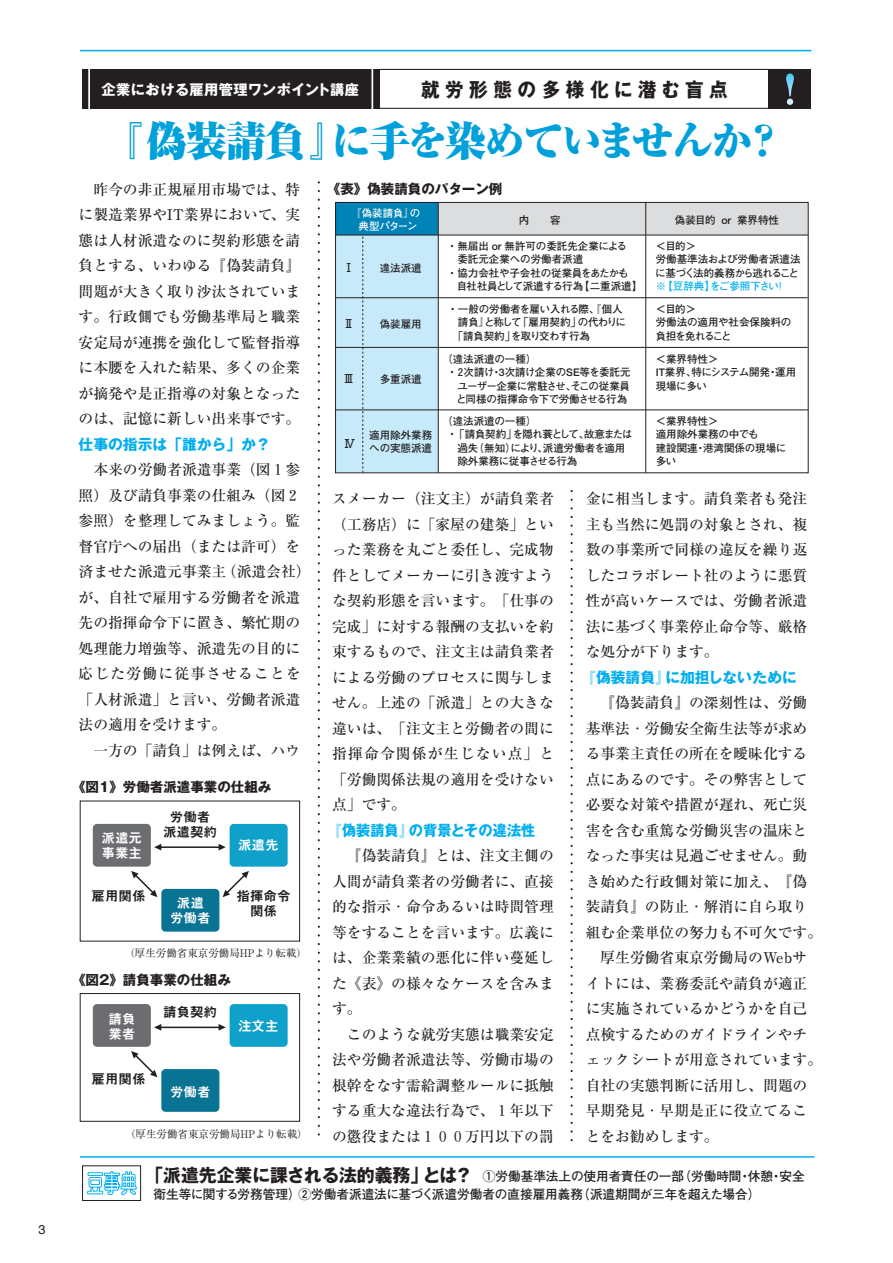
<style>
.page{position:relative;width:893px;height:1263px;background:#fff}
.page>*{position:absolute;margin:0;border:0;box-sizing:border-box;transform-origin:0 0}
.t1{font:900 40.5px "Ryumin";letter-spacing:-.04em;color:#00a0db}
.t2{font:700 19.5px "Gothic MB101";letter-spacing:.3em;color:#231f20;scale:.95 1}
.t3{font:500 14.7px/25.5px "Ryumin";color:#231f20;text-align:justify}
.t4{font:700 14.7px "Gothic MB101";color:#00aeef}
.t5{font:700 14.7px "Gothic MB101";color:#00aeef;scale:.96 1}
.t6{font:700 14.25px "Gothic MB101";letter-spacing:.03em;color:#fff}
.t7{font:700 13.5px "Gothic MB101";color:#231f20}
.t8{font:13.5px/15px "Midashi Go MB31";color:#231f20;text-align:center}
.t9{font:13.5px/15px "Midashi Go MB31";color:#fff;text-align:center}
.t10{font:700 12.75px/18px "Futo Go B101";color:#231f20}
.t11{font:12.75px "Helvetica";color:#231f20}
.t12{font:700 12px "Futo Go B101";color:#231f20}
.t13{font:700 10.5px/13.5px "Futo Go B101";letter-spacing:-.005em;color:#231f20}
.t14{font:700 10.5px/13.5px "Futo Go B101";letter-spacing:-.04em;color:#231f20}
.t15{font:10.5px "Ryumin";color:#231f20}
.t16{font:700 10.5px "Futo Go B101";letter-spacing:-.075em;color:#231f20}
.t17{font:700 10.5px "Futo Go B101";letter-spacing:-.025em;color:#231f20}
.t18{font:700 10.5px "Futo Go B101";letter-spacing:-.06em;color:#231f20}
.t19{font:700 10.5px "Futo Go B101";letter-spacing:-.055em;color:#231f20}
.t20{font:700 10.5px "Futo Go B101";letter-spacing:-.02em;color:#00aeef}
.t21{font:700 10.5px "Futo Go B101";letter-spacing:-.05em;color:#231f20}
.t22{font:700 10.5px/12.8px "Futo Go B101";letter-spacing:-.005em;color:#fff;text-align:center}
.t23{font:700 10.5px "Futo Go B101";letter-spacing:-.045em;color:#231f20}
.s1{font-family:"Gothic MB101";font-size:18px}
</style>
<div class="page">
<div style="left:93px;top:824px;width:58px;height:43px;background:#6c6d70;border-radius:4px"></div>
<div style="left:230px;top:824px;width:58px;height:43px;background:#10a1cb;border-radius:4px"></div>
<div style="left:161px;top:889px;width:58px;height:43px;background:#087393;border-radius:4px"></div>
<hr style="left:378px;top:108px;width:413px;height:1px;background:#231f20">
<hr style="left:378px;top:69px;width:413px;height:1px;background:#231f20">
<div style="left:82px;top:69px;width:297px;height:40px;background:#231f20"></div>
<div style="left:768px;top:69px;width:43px;height:40px;background:#231f20"></div>
<hr style="left:80px;top:50px;width:731px;height:1px;background:#00aeef">
<svg style="left:318px;top:182px;width:2px;height:954px"></svg>
<svg style="left:571px;top:491px;width:2px;height:651px"></svg>
<hr style="left:80px;top:1156px;width:734px;height:2px;background:#00aeef">
<svg style="left:87px;top:1171px;width:50px;height:24px"></svg>
<div style="left:82px;top:1166px;width:59px;height:34px;border:1px solid #231f20"></div>
<svg style="left:786px;top:74px;width:8px;height:31px"></svg>
<hr style="left:88px;top:66px;width:2px;height:44px;background:#fff">
<hr style="left:371px;top:66px;width:2px;height:44px;background:#fff">
<div style="left:336px;top:202px;width:102px;height:270px;background:#c6eafa"></div>
<hr style="left:336px;top:409px;width:472px;height:1px;background:#231f20">
<div style="left:336px;top:202px;width:472px;height:33px;background:#dcdddf"></div>
<div style="left:336px;top:202px;width:102px;height:33px;background:#0084b7"></div>
<div style="left:335px;top:202px;width:474px;height:271px;border:1px solid #231f20"></div>
<hr style="left:438px;top:202px;width:1px;height:271px;background:#231f20">
<hr style="left:336px;top:235px;width:472px;height:1px;background:#231f20">
<hr style="left:336px;top:297px;width:472px;height:1px;background:#231f20">
<hr style="left:336px;top:347px;width:472px;height:1px;background:#231f20">
<hr style="left:645px;top:202px;width:1px;height:271px;background:#231f20">
<hr style="left:158px;top:846px;width:64px;height:2px;background:#231f20">
<svg style="left:219px;top:844px;width:7px;height:6px"></svg>
<svg style="left:154px;top:844px;width:7px;height:6px"></svg>
<svg style="left:131px;top:871px;width:26px;height:26px"></svg>
<svg style="left:131px;top:1051px;width:26px;height:26px"></svg>
<svg style="left:223px;top:871px;width:26px;height:26px"></svg>
<div style="left:93px;top:1004px;width:58px;height:43px;background:#6c6d70;border-radius:4px"></div>
<div style="left:230px;top:1004px;width:58px;height:43px;background:#10a1cb;border-radius:4px"></div>
<div style="left:161px;top:1069px;width:58px;height:43px;background:#087393;border-radius:4px"></div>
<div style="left:80px;top:993px;width:220px;height:129px;border:1px solid #231f20"></div>
<hr style="left:158px;top:1026px;width:64px;height:2px;background:#231f20">
<svg style="left:219px;top:1024px;width:7px;height:7px"></svg>
<svg style="left:154px;top:1024px;width:7px;height:7px"></svg>
<svg style="left:362px;top:235px;width:1px;height:238px"></svg>
<p class="t11" style="left:39px;top:1221px;width:9px">3</p>
<p class="t6" style="left:101px;top:80px;width:259px">企業における雇用管理ワンポイント講座</p>
<h2 class="t2" style="left:421px;top:76px;width:324px">就労形態の多様化に潜む盲点</h2>
<h1 class="t1" style="left:104px;top:114px;width:681px">『偽装請負』に手を染めていませんか？</h1>
<p class="t3" style="left:79px;top:176px;width:223px;text-indent:15px">昨今の非正規雇用市場では、特に製造業界やIT業界において、実態は人材派遣なのに契約形態を請負とする、いわゆる『偽装請負』問題が大きく取り沙汰されています。行政側でも労働基準局と職業安定局が連携を強化して監督指導に本腰を入れた結果、多くの企業が摘発や是正指導の対象となったのは、記憶に新しい出来事です。</p>
<p class="t4" style="left:79px;top:434px;width:194px">仕事の指示は「誰から」か？</p>
<p class="t3" style="left:79px;top:457px;width:233px;text-align:left;text-indent:15px">本来の労働者派遣事業（図１参照）及び請負事業の仕組み（図２参照）を整理してみましょう。監督官庁への届出（または許可）を済ませた派遣元事業主（派遣会社）が、自社で雇用する労働者を派遣先の指揮命令下に置き、繁忙期の処理能力増強等、派遣先の目的に応じた労働に従事させることを「人材派遣」と言い、労働者派遣法の適用を受けます。</p>
<p class="t3" style="left:93px;top:737px;width:208px">一方の「請負」は例えば、ハウ</p>
<p class="t7" style="left:72px;top:777px;width:201px">《図1》労働者派遣事業の仕組み</p>
<p class="t8" style="left:170px;top:809px;width:42px">労働者</p>
<p class="t9" style="left:102px;top:831px;width:42px">派遣元</p>
<p class="t8" style="left:163px;top:824px;width:55px">派遣契約</p>
<p class="t9" style="left:238px;top:838px;width:42px">派遣先</p>
<p class="t9" style="left:102px;top:846px;width:42px">事業主</p>
<p class="t8" style="left:92px;top:889px;width:55px">雇用関係</p>
<p class="t8" style="left:237px;top:889px;width:55px">指揮命令関係</p>
<p class="t9" style="left:170px;top:896px;width:42px">派遣労働者</p>
<p class="t15" style="left:124px;top:946px;width:184px">（厚生労働省東京労働局HPより転載）</p>
<p class="t7" style="left:72px;top:970px;width:160px">《図2》請負事業の仕組み</p>
<p class="t8" style="left:163px;top:1004px;width:55px">請負契約</p>
<p class="t9" style="left:108px;top:1011px;width:28px;text-align:left">請負業者</p>
<p class="t9" style="left:238px;top:1018px;width:42px">注文主</p>
<p class="t8" style="left:92px;top:1071px;width:55px">雇用関係</p>
<p class="t9" style="left:170px;top:1084px;width:42px">労働者</p>
<p class="t15" style="left:125px;top:1127px;width:184px">（厚生労働省東京労働局HPより転載）</p>
<p class="t7" style="left:327px;top:179px;width:177px">《表》偽装請負のパターン例</p>
<p class="t22" style="left:351px;top:207px;width:71px">『偽装請負』の典型パターン</p>
<p class="t12" style="left:343px;top:261px;width:13px">Ⅰ</p>
<p class="t13" style="left:380px;top:261px;width:43px">違法派遣</p>
<p class="t12" style="left:343px;top:317px;width:13px">Ⅱ</p>
<p class="t12" style="left:343px;top:372px;width:13px">Ⅲ</p>
<p class="t13" style="left:380px;top:317px;width:43px">偽装雇用</p>
<p class="t13" style="left:380px;top:372px;width:43px">多重派遣</p>
<p class="t12" style="left:344px;top:436px;width:13px">Ⅳ</p>
<p class="t13" style="left:369px;top:429px;width:65px;line-height:12.8px">適用除外業務への実態派遣</p>
<p class="t13" style="left:519px;top:213px;width:12px">内</p>
<p class="t13" style="left:550px;top:213px;width:12px">容</p>
<p class="t13" style="left:675px;top:213px;width:106px">偽装目的 or 業界特性</p>
<p class="t13" style="left:447px;top:239px;width:182px">・無届出 or 無許可の委託先企業による</p>
<p class="t13" style="left:457px;top:253px;width:127px">委託元企業への労働者派遣</p>
<p class="t13" style="left:447px;top:266px;width:183px">・協力会社や子会社の従業員をあたかも</p>
<p class="t14" style="left:457px;top:280px;width:187px">自社社員として派遣する行為【二重派遣】</p>
<p class="t14" style="left:655px;top:239px;width:147px">＜目的＞<br>労働基準法および労働者派遣法に基づく法的義務から逃れること</p>
<p class="t20" style="left:656px;top:280px;width:132px">※【豆辞典】をご参照下さい！</p>
<p class="t17" style="left:447px;top:303px;width:177px">・一般の労働者を雇い入れる際、『個人</p>
<p class="t18" style="left:458px;top:316px;width:170px">請負』と称して「雇用契約」の代わりに</p>
<p class="t21" style="left:453px;top:330px;width:139px">「請負契約」を取り交わす行為</p>
<p class="t13" style="left:442px;top:352px;width:95px">（違法派遣の一種）</p>
<p class="t13" style="left:447px;top:366px;width:185px">・２次請け・3次請け企業のSE等を委託元</p>
<p class="t19" style="left:457px;top:380px;width:174px">ユーザー企業に常駐させ、そこの従業員</p>
<p class="t13" style="left:456px;top:393px;width:172px">と同様の指揮命令下で労働させる行為</p>
<p class="t13" style="left:442px;top:414px;width:95px">（違法派遣の一種）</p>
<p class="t16" style="left:447px;top:428px;width:187px">・「請負契約」を隠れ蓑として、故意または</p>
<p class="t13" style="left:457px;top:441px;width:169px">過失（無知）により、派遣労働者を適用</p>
<p class="t23" style="left:457px;top:455px;width:121px">除外業務に従事させる行為</p>
<p class="t13" style="left:656px;top:302px;width:137px">＜目的＞<br>労働法の適用や社会保険料の負担を免れること</p>
<p class="t13" style="left:656px;top:352px;width:142px">＜業界特性＞<br>IT業界、特にシステム開発・運用現場に多い</p>
<p class="t13" style="left:656px;top:414px;width:132px">＜業界特性＞<br>適用除外業務の中でも<br>建設関連・港湾関係の現場に多い</p>
<p class="t3" style="left:332px;top:485px;width:224px">スメーカー（注文主）が請負業者（工務店）に「家屋の建築」といった業務を丸ごと委任し、完成物件としてメーカーに引き渡すような契約形態を言います。「仕事の完成」に対する報酬の支払いを約束するもので、注文主は請負業者による労働のプロセスに関与しません。上述の「派遣」との大きな違いは、「注文主と労働者の間に指揮命令関係が生じない点」と「労働関係法規の適用を受けない点」です。</p>
<p class="t5" style="left:327px;top:819px;width:218px">『偽装請負』の背景とその違法性</p>
<p class="t3" style="left:332px;top:842px;width:223px;text-indent:15px">『偽装請負』とは、注文主側の人間が請負業者の労働者に、直接的な指示・命令あるいは時間管理等をすることを言います。広義には、企業業績の悪化に伴い蔓延した《表》の様々なケースを含みます。</p>
<p class="t3" style="left:332px;top:1021px;width:223px;text-indent:15px">このような就労実態は職業安定法や労働者派遣法等、労働市場の根幹をなす需給調整ルールに抵触する重大な違法行為で、１年以下の懲役または１００万円以下の罰</p>
<p class="t3" style="left:586px;top:485px;width:223px">金に相当します。請負業者も発注主も当然に処罰の対象とされ、複数の事業所で同様の違反を繰り返したコラボレート社のように悪質性が高いケースでは、労働者派遣法に基づく事業停止命令等、厳格な処分が下ります。</p>
<p class="t4" style="left:581px;top:666px;width:218px">『偽装請負』に加担しないために</p>
<p class="t3" style="left:600px;top:689px;width:208px">『偽装請負』の深刻性は、労働</p>
<p class="t3" style="left:586px;top:715px;width:223px">基準法・労働安全衛生法等が求め</p>
<p class="t3" style="left:586px;top:740px;width:223px">る事業主責任の所在を曖昧化する</p>
<p class="t3" style="left:586px;top:766px;width:223px">点にあるのです。その弊害として</p>
<p class="t3" style="left:586px;top:791px;width:223px">必要な対策や措置が遅れ、死亡災</p>
<p class="t3" style="left:586px;top:817px;width:223px">害を含む重篤な労働災害の温床と</p>
<p class="t3" style="left:586px;top:842px;width:223px">なった事実は見過ごせません。動</p>
<p class="t3" style="left:586px;top:868px;width:223px">き始めた行政側対策に加え、『偽</p>
<p class="t3" style="left:586px;top:893px;width:223px">装請負』の防止・解消に自ら取り</p>
<p class="t3" style="left:586px;top:919px;width:238px">組む企業単位の努力も不可欠です。</p>
<p class="t3" style="left:600px;top:944px;width:208px">厚生労働省東京労働局のWebサ</p>
<p class="t3" style="left:586px;top:970px;width:223px">イトには、業務委託や請負が適正</p>
<p class="t3" style="left:586px;top:995px;width:223px">に実施されているかどうかを自己</p>
<p class="t3" style="left:586px;top:1021px;width:223px">点検するためのガイドラインやチ</p>
<p class="t3" style="left:586px;top:1046px;width:238px">ェックシートが用意されています。</p>
<p class="t3" style="left:586px;top:1072px;width:223px">自社の実態判断に活用し、問題の</p>
<p class="t3" style="left:586px;top:1097px;width:223px">早期発見・早期是正に役立てるこ</p>
<p class="t3" style="left:586px;top:1123px;width:134px">とをお勧めします。</p>
<p class="t10" style="left:154px;top:1167px;width:653px;text-indent:-8px"><span class="s1">「派遣先企業に課される法的義務」とは？</span> ①労働基準法上の使用者責任の一部（労働時間・休憩・安全衛生等に関する労務管理）②労働者派遣法に基づく派遣労働者の直接雇用義務（派遣期間が三年を超えた場合）</p>
</div>
